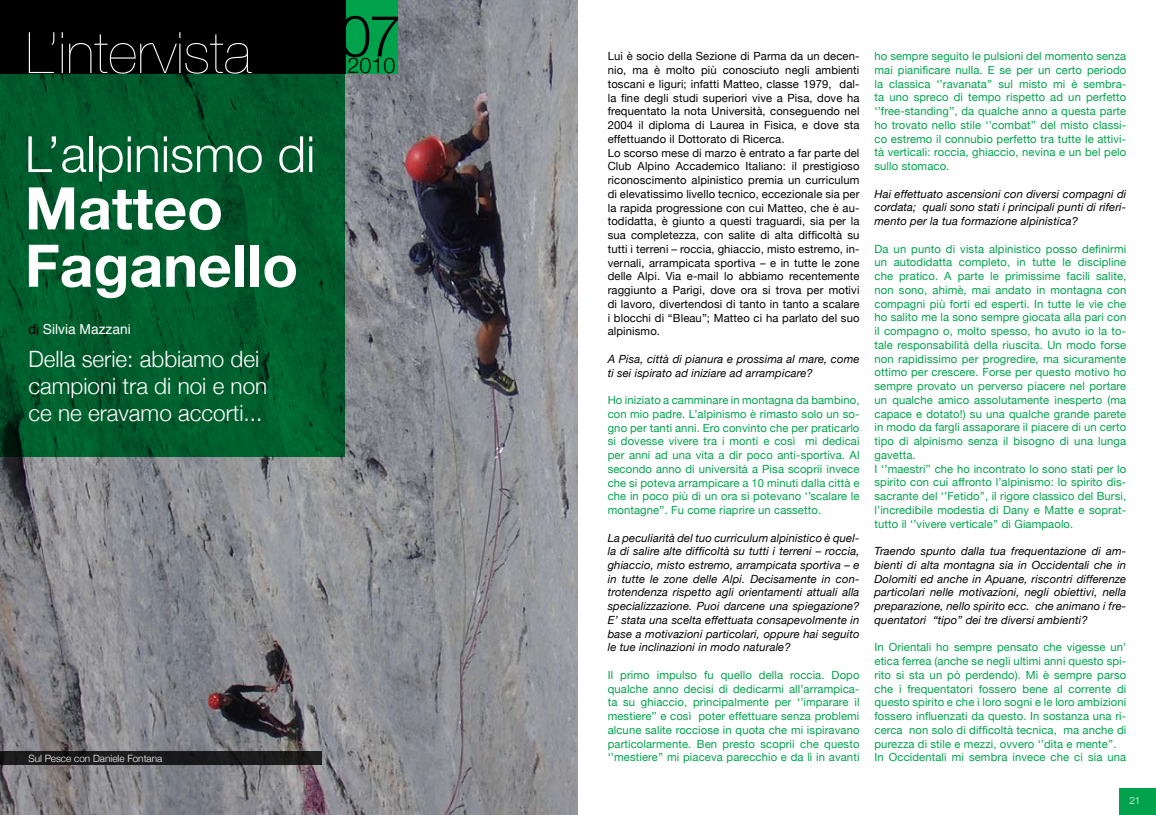
<style>
.page{position:relative;width:1156px;height:815px;background:#fff}
.page>*{position:absolute;margin:0;border:0;box-sizing:border-box;transform-origin:0 0}
.t1{font:700 58.75px/57.4px "Helvetica Neue";color:#fff}
.t2{font:300 57.62px "Helvetica Neue";color:#000}
.t3{font:200 57.25px "Helvetica Neue";color:#fff}
.t4{font:300 50px "Helvetica Neue";color:#fff}
.t5{font:300 22.5px/27px "Helvetica Neue";color:#fff}
.t6{font:300 21.62px "Helvetica Neue";color:#000}
.t7{font:13.75px "Helvetica";color:#fff}
.t8{font:11.25px/13.8px "Helvetica Neue";letter-spacing:.01em;color:#00a34c;text-align:justify}
.t9{font:italic 11.25px/13.8px "Helvetica Neue";letter-spacing:.01em;color:#000;text-align:justify}
.t10{font:11.25px/13.8px "Helvetica Neue";letter-spacing:.01em;color:#000}
.t11{font:300 10px "Helvetica Neue";color:#fff}
.s1{color:#000}
</style>
<div class="page">
<div style="left:1119px;top:788px;width:36px;height:27px;background:#00a34c"></div>
<img style="left:0;top:0;width:578px;height:815px">
<svg style="left:0;top:73px;width:345px;height:384px;background:#005a2b"></svg>
<div style="left:345px;top:0;width:52px;height:73px;background:#00a34c"></div>
<div style="left:0;top:0;width:345px;height:73px;background:#000"></div>
<div style="left:0;top:752px;width:322px;height:13px;background:#1b1b1c"></div>
<h3 class="t3" style="left:26px;top:20px;width:227px">L’intervista</h3>
<h3 class="t4" style="left:25px;top:124px;width:292px">L’alpinismo di</h3>
<h1 class="t1" style="left:25px;top:178px;width:275px">Matteo<br>Faganello</h1>
<p class="t7" style="left:28px;top:317px;width:104px"><span class="s1">di</span> Silvia Mazzani</p>
<h3 class="t5" style="left:28px;top:345px;width:240px">Della serie: abbiamo dei campioni tra di noi e non ce ne eravamo accorti...</h3>
<h2 class="t2" style="left:339px;top:1px;width:63px">07</h2>
<h3 class="t6" style="left:347px;top:52px;width:50px">2010</h3>
<p class="t11" style="left:28px;top:752px;width:135px">Sul Pesce con Daniele Fontana</p>
<p class="t10" style="left:607px;top:49px;width:253px">Lui è socio della Sezione di Parma da un decen&shy;nio, ma è molto più conosciuto negli ambienti toscani e liguri; infatti Matteo, classe 1979, dal&shy;la fine degli studi superiori vive a Pisa, dove ha frequentato la nota Università, conseguendo nel 2004 il diploma di Laurea in Fisica, e dove sta effettuando il Dottorato di Ricerca.<br>Lo scorso mese di marzo è entrato a far parte del Club Alpino Accademico Italiano: il prestigioso riconoscimento alpinistico premia un curriculum di elevatissimo livello tecnico, eccezionale sia per la rapida progressione con cui Matteo, che è au&shy;todidatta, è giunto a questi traguardi, sia per la sua completezza, con salite di alta difficoltà su tutti i terreni – roccia, ghiaccio, misto estremo, in&shy;vernali, arrampicata sportiva – e in tutte le zone delle Alpi. Via e-mail lo abbiamo recentemente raggiunto a Parigi, dove ora si trova per motivi di lavoro, divertendosi di tanto in tanto a scalare i blocchi di “Bleau”; Matteo ci ha parlato del suo alpinismo.</p>
<p class="t9" style="left:607px;top:352px;width:253px">A Pisa, città di pianura e prossima al mare, come ti sei ispirato ad iniziare ad arrampicare?</p>
<p class="t8" style="left:607px;top:393px;width:253px">Ho iniziato a camminare in montagna da bambino, con mio padre. L’alpinismo è rimasto solo un so&shy;gno per tanti anni. Ero convinto che per praticarlo si dovesse vivere tra i monti e così mi dedicai per anni ad una vita a dir poco anti-sportiva. Al secondo anno di università a Pisa scoprii invece che si poteva arrampicare a 10 minuti dalla città e che in poco più di un ora si potevano ‘’scalare le montagne’’. Fu come riaprire un cassetto.</p>
<p class="t9" style="left:607px;top:530px;width:253px">La peculiarità del tuo curriculum alpinistico è quel&shy;la di salire alte difficoltà su tutti i terreni – roccia, ghiaccio, misto estremo, arrampicata sportiva – e in tutte le zone delle Alpi. Decisamente in con&shy;trotendenza rispetto agli orientamenti attuali alla specializzazione. Puoi darcene una spiegazione?<br>E’ stata una scelta effettuata consapevolmente in base a motivazioni particolari, oppure hai seguito le tue inclinazioni in modo naturale?</p>
<p class="t8" style="left:607px;top:668px;width:253px">Il primo impulso fu quello della roccia. Dopo qualche anno decisi di dedicarmi all’arrampica&shy;ta su ghiaccio, principalmente per ‘’imparare il mestiere’’ e così poter effettuare senza problemi alcune salite rocciose in quota che mi ispiravano particolarmente. Ben presto scoprii che questo ‘’mestiere’’ mi piaceva parecchio e da lì in avanti</p>
<p class="t8" style="left:874px;top:49px;width:253px">ho sempre seguito le pulsioni del momento senza mai pianificare nulla. E se per un certo periodo la classica ‘’ravanata’’ sul misto mi è sembra&shy;ta uno spreco di tempo rispetto ad un perfetto ‘’free-standing’’, da qualche anno a questa parte ho trovato nello stile ‘’combat’’ del misto classi&shy;co estremo il connubio perfetto tra tutte le attivi&shy;tà verticali: roccia, ghiaccio, nevina e un bel pelo sullo stomaco.</p>
<p class="t9" style="left:874px;top:187px;width:253px">Hai effettuato ascensioni con diversi compagni di cordata; quali sono stati i principali punti di riferi&shy;mento per la tua formazione alpinistica?</p>
<p class="t8" style="left:874px;top:242px;width:253px;text-align:left">Da un punto di vista alpinistico posso definirmi un autodidatta completo, in tutte le discipline che pratico. A parte le primissime facili salite, non sono, ahimè, mai andato in montagna con compagni più forti ed esperti. In tutte le vie che ho salito me la sono sempre giocata alla pari con il compagno o, molto spesso, ho avuto io la to&shy;tale responsabilità della riuscita. Un modo forse non rapidissimo per progredire, ma sicuramente ottimo per crescere. Forse per questo motivo ho sempre provato un perverso piacere nel portare un qualche amico assolutamente inesperto (ma capace e dotato!) su una qualche grande parete in modo da fargli assaporare il piacere di un certo tipo di alpinismo senza il bisogno di una lunga gavetta.<br>I ‘’maestri’’ che ho incontrato lo sono stati per lo spirito con cui affronto l’alpinismo: lo spirito dis&shy;sacrante del ‘’Fetido’’, il rigore classico del Bursi, l’incredibile modestia di Dany e Matte e soprat&shy;tutto il ‘’vivere verticale’’ di Giampaolo.</p>
<p class="t9" style="left:874px;top:544px;width:253px">Traendo spunto dalla tua frequentazione di am&shy;bienti di alta montagna sia in Occidentali che in Dolomiti ed anche in Apuane, riscontri differenze particolari nelle motivazioni, negli obiettivi, nella preparazione, nello spirito ecc. che animano i fre&shy;quentatori “tipo” dei tre diversi ambienti?</p>
<p class="t8" style="left:874px;top:640px;width:253px;text-align:left">In Orientali ho sempre pensato che vigesse un’ etica ferrea (anche se negli ultimi anni questo spi&shy;rito si sta un pò perdendo). Mi è sempre parso che i frequentatori fossero bene al corrente di questo spirito e che i loro sogni e le loro ambizioni fossero influenzati da questo. In sostanza una ri&shy;cerca non solo di difficoltà tecnica, ma anche di purezza di stile e mezzi, ovvero ‘’dita e mente’’.<br>In Occidentali mi sembra invece che ci sia una</p>
<p class="t11" style="left:1129px;top:794px;width:13px">21</p>
</div>
